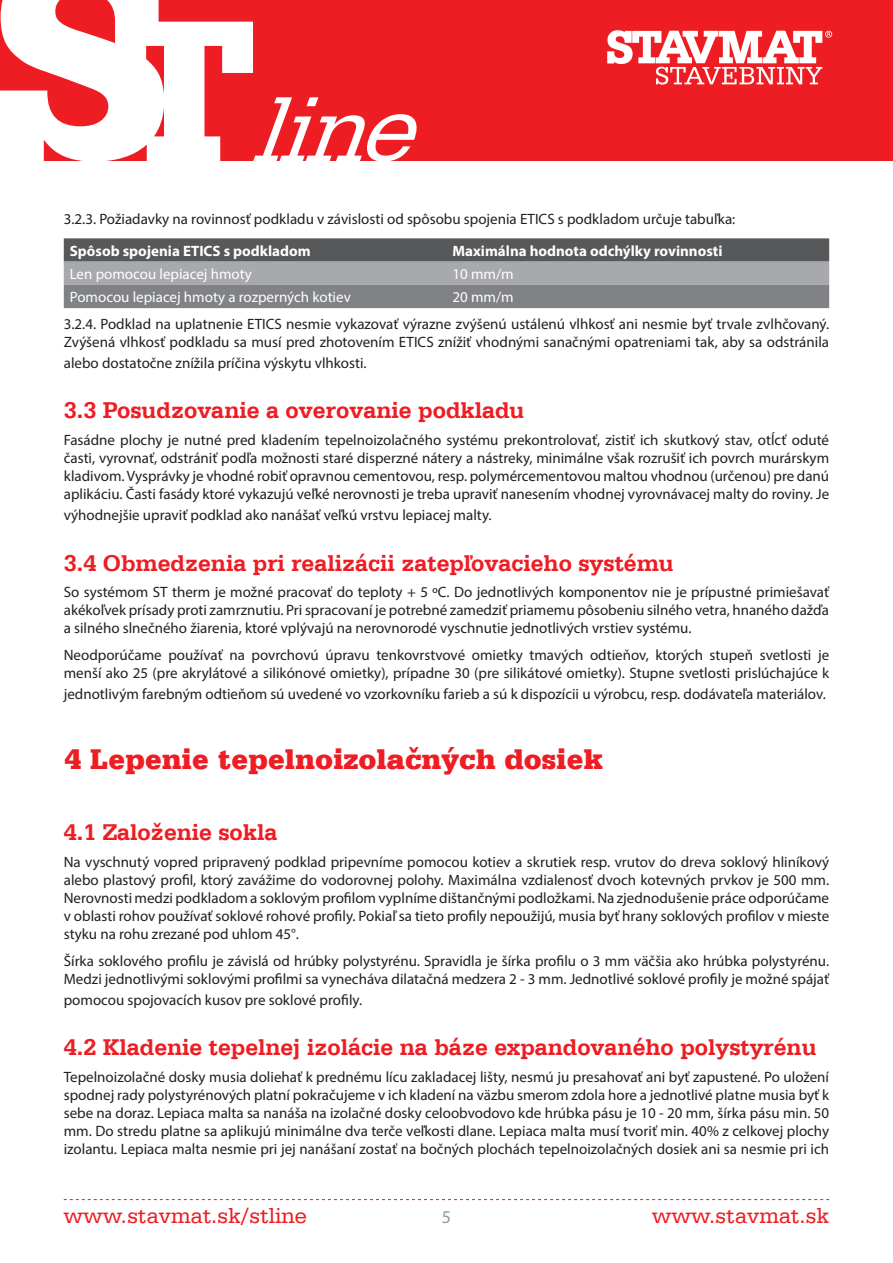
<style>
.page{position:relative;width:893px;height:1263px;background:#fff}
.page>*{position:absolute;margin:0;border:0;box-sizing:border-box;transform-origin:0 0}
.t1{font:900 30px "Serifa TL";color:#ee1d23}
.t2{font:700 24px "Serifa TL";color:#ee1d23}
.t3{font:22.8px "Serifa TL";color:#ee1d23}
.t4{font:18px "Myriad Pro";color:#939598}
.t5{font:15px/18px "Myriad Pro";color:#231f20;text-align:justify}
.t6{font:15px "Myriad Pro";color:#fff}
.t7{font:700 15px "Myriad Pro";color:#fff}
</style>
<div class="page">
<div style="left:0;top:0;width:893px;height:160px;background:#ee1d23"></div>
<svg style="left:607px;top:30px;width:225px;height:55px"></svg>
<svg style="left:64px;top:1199px;width:765px;height:1px"></svg>
<svg style="left:0;top:0;width:417px;height:161px"></svg>
<svg style="left:64px;top:238px;width:765px;height:70px;background:#808285"></svg>
<p class="t5" style="left:64px;top:210px;width:673px">3.2.3. Požiadavky na rovinnosť podkladu v závislosti od spôsobu spojenia ETICS s podkladom určuje tabuľka:</p>
<p class="t7" style="left:70px;top:241px;width:242px">Spôsob spojenia ETICS s podkladom</p>
<p class="t7" style="left:452px;top:241px;width:272px">Maximálna hodnota odchýlky rovinnosti</p>
<p class="t6" style="left:70px;top:265px;width:184px">Len pomocou lepiacej hmoty</p>
<p class="t6" style="left:452px;top:265px;width:63px">10 mm/m</p>
<p class="t6" style="left:70px;top:288px;width:283px">Pomocou lepiacej hmoty a rozperných kotiev</p>
<p class="t6" style="left:452px;top:288px;width:63px">20 mm/m</p>
<p class="t5" style="left:64px;top:314px;width:767px">3.2.4. Podklad na uplatnenie ETICS nesmie vykazovať výrazne zvýšenú ustálenú vlhkosť ani nesmie byť trvale zvlhčovaný.<br>Zvýšená vlhkosť podkladu sa musí pred zhotovením ETICS znížiť vhodnými sanačnými opatreniami tak, aby sa odstránila</p>
<p class="t5" style="left:64px;top:354px;width:304px">alebo dostatočne znížila príčina výskytu vlhkosti.</p>
<h2 class="t2" style="left:64px;top:395px;width:462px">3.3 Posudzovanie a overovanie podkladu</h2>
<p class="t5" style="left:64px;top:431px;width:767px">Fasádne plochy je nutné pred kladením tepelnoizolačného systému prekontrolovať, zistiť ich skutkový stav, otĺcť oduté časti, vyrovnať, odstrániť podľa možnosti staré disperzné nátery a nástreky, minimálne však rozrušiť ich povrch murárskym kladivom. Vysprávky je vhodné robiť opravnou cementovou, resp. polymércementovou maltou vhodnou (určenou) pre danú aplikáciu. Časti fasády ktoré vykazujú veľké nerovnosti je treba upraviť nanesením vhodnej vyrovnávacej malty do roviny. Je</p>
<p class="t5" style="left:64px;top:506px;width:429px">výhodnejšie upraviť podklad ako nanášať veľkú vrstvu lepiacej malty.</p>
<h2 class="t2" style="left:64px;top:547px;width:612px">3.4 Obmedzenia pri realizácii zatepľovacieho systému</h2>
<p class="t5" style="left:64px;top:583px;width:767px">So systémom ST therm je možné pracovať do teploty + 5 ºC. Do jednotlivých komponentov nie je prípustné primiešavať akékoľvek prísady proti zamrznutiu. Pri spracovaní je potrebné zamedziť priamemu pôsobeniu silného vetra, hnaného dažďa a silného slnečného žiarenia, ktoré vplývajú na nerovnorodé vyschnutie jednotlivých vrstiev systému.</p>
<p class="t5" style="left:64px;top:645px;width:767px">Neodporúčame používať na povrchovú úpravu tenkovrstvové omietky tmavých odtieňov, ktorých stupeň svetlosti je menší ako 25 (pre akrylátové a silikónové omietky), prípadne 30 (pre silikátové omietky). Stupne svetlosti prislúchajúce k</p>
<p class="t5" style="left:64px;top:685px;width:763px">jednotlivým farebným odtieňom sú uvedené vo vzorkovníku farieb a sú k dispozícii u výrobcu, resp. dodávateľa materiálov.</p>
<h1 class="t1" style="left:64px;top:740px;width:541px">4 Lepenie tepelnoizolačných dosiek</h1>
<h2 class="t2" style="left:64px;top:817px;width:215px">4.1 Založenie sokla</h2>
<p class="t5" style="left:64px;top:853px;width:767px">Na vyschnutý vopred pripravený podklad pripevníme pomocou kotiev a skrutiek resp. vrutov do dreva soklový hliníkový alebo plastový profil, ktorý zavážime do vodorovnej polohy. Maximálna vzdialenosť dvoch kotevných prvkov je 500 mm.<br>Nerovnosti medzi podkladom a soklovým profilom vyplníme dištančnými podložkami. Na zjednodušenie práce odporúčame v oblasti rohov používať soklové rohové profily. Pokiaľ sa tieto profily nepoužijú, musia byť hrany soklových profilov v mieste styku na rohu zrezané pod uhlom 45°.</p>
<p class="t5" style="left:64px;top:951px;width:767px">Šírka soklového profilu je závislá od hrúbky polystyrénu. Spravidla je šírka profilu o 3 mm väčšia ako hrúbka polystyrénu.<br>Medzi jednotlivými soklovými profilmi sa vynecháva dilatačná medzera 2 - 3 mm. Jednotlivé soklové profily je možné spájať</p>
<p class="t5" style="left:64px;top:991px;width:300px">pomocou spojovacích kusov pre soklové profily.</p>
<h2 class="t2" style="left:64px;top:1032px;width:754px">4.2 Kladenie tepelnej izolácie na báze expandovaného polystyrénu</h2>
<p class="t5" style="left:64px;top:1067px;width:767px">Tepelnoizolačné dosky musia doliehať k prednému lícu zakladacej lišty, nesmú ju presahovať ani byť zapustené. Po uložení spodnej rady polystyrénových platní pokračujeme v ich kladení na väzbu smerom zdola hore a jednotlivé platne musia byť k sebe na doraz. Lepiaca malta sa nanáša na izolačné dosky celoobvodovo kde hrúbka pásu je 10 - 20 mm, šírka pásu min. 50 mm. Do stredu platne sa aplikujú minimálne dva terče veľkosti dlane. Lepiaca malta musí tvoriť min. 40% z celkovej plochy izolantu. Lepiaca malta nesmie pri jej nanášaní zostať na bočných plochách tepelnoizolačných dosiek ani sa nesmie pri ich</p>
<h3 class="t3" style="left:63px;top:1201px;width:245px">www.stavmat.sk/stline</h3>
<p class="t4" style="left:442px;top:1206px;width:11px">5</p>
<h3 class="t3" style="left:652px;top:1201px;width:179px">www.stavmat.sk</h3>
</div>
